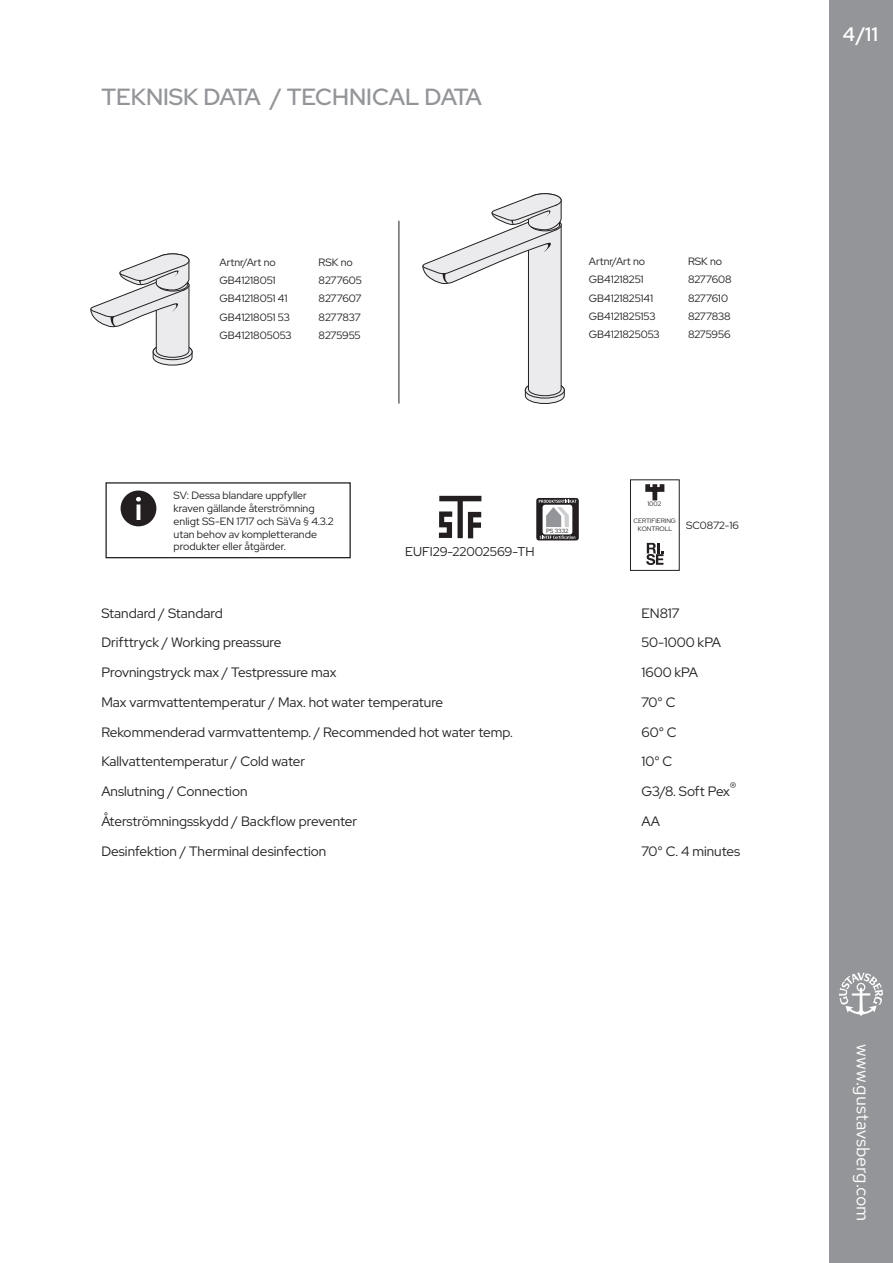
<style>
.page{position:relative;width:893px;height:1263px;background:#fff}
.page>*{position:absolute;margin:0;border:0;box-sizing:border-box;transform-origin:0 0}
.t1{font:500 23.4px "Red Hat Display";color:#939598}
.t2{font:500 19.5px "Red Hat Text";color:#fff}
.t3{font:18px "Red Hat Text";color:#fff}
.t4{font:13.65px "Red Hat Display";color:#231f20}
.t5{font:12.75px "Red Hat Display";color:#231f20}
.t6{font:10.65px/18.3px "Red Hat Display";color:#231f20}
.t7{font:10.5px "Red Hat Display";color:#231f20}
.t8{font:6.45px/7.8px "Red Hat Display";color:#231f20;text-align:center}
.t9{font:6px "Red Hat Display";color:#231f20}
</style>
<div class="page">
<div style="left:630px;top:480px;width:49px;height:90px;border:1px solid #231f20"></div>
<svg style="left:646px;top:543px;width:17px;height:22px"></svg>
<svg style="left:645px;top:484px;width:20px;height:17px"></svg>
<svg style="left:439px;top:496px;width:42px;height:42px"></svg>
<svg style="left:536px;top:498px;width:43px;height:42px"></svg>
<svg style="left:540px;top:535px;width:35px;height:4px"></svg>
<div style="left:543px;top:505px;width:29px;height:29px;background:#fff;border-radius:3px"></div>
<svg style="left:539px;top:500px;width:37px;height:27px"></svg>
<div style="left:105px;top:482px;width:246px;height:76px;border:1px solid #231f20"></div>
<div style="left:121px;top:490px;width:35px;height:36px;background:#231f20;border-radius:50%"></div>
<svg style="left:136px;top:497px;width:5px;height:23px"></svg>
<svg style="left:90px;top:253px;width:103px;height:113px"></svg>
<svg style="left:422px;top:193px;width:143px;height:211px"></svg>
<hr style="left:398px;top:221px;width:1px;height:182px;background:#231f20">
<div style="left:829px;top:0;width:64px;height:1263px;background:#939598"></div>
<svg style="left:839px;top:972px;width:44px;height:44px"></svg>
<h1 class="t1" style="left:101px;top:81px;width:382px">TEKNISK DATA / TECHNICAL DATA</h1>
<p class="t6" style="left:220px;top:253px;width:74px">Artnr/Art no<br>GB41218051<br>GB41218051 41<br>GB41218051 53<br>GB4121805053</p>
<p class="t6" style="left:319px;top:253px;width:45px">RSK no<br>8277605<br>8277607<br>8277837<br>8275955</p>
<p class="t6" style="left:589px;top:252px;width:72px">Artnr/Art no<br>GB41218251<br>GB4121825141<br>GB4121825153<br>GB4121825053</p>
<p class="t6" style="left:688px;top:252px;width:45px">RSK no<br>8277608<br>8277610<br>8277838<br>8275956</p>
<p class="t6" style="left:174px;top:489px;width:162px;line-height:12.8px">SV: Dessa blandare uppfyller kraven gällande återströmning enligt SS-EN 1717 och SäVa § 4.3.2 utan behov av kompletterande produkter eller åtgärder.</p>
<p class="t5" style="left:405px;top:543px;width:131px">EUFI29-22002569-TH</p>
<p class="t9" style="left:546px;top:527px;width:24px">PS 3332</p>
<p class="t8" style="left:647px;top:499px;width:15px">1002</p>
<p class="t8" style="left:633px;top:517px;width:44px">CERTIFIERING<br>KONTROLL</p>
<p class="t7" style="left:686px;top:518px;width:54px">SC0872-16</p>
<p class="t4" style="left:101px;top:604px;width:123px">Standard / Standard</p>
<p class="t4" style="left:641px;top:604px;width:39px">EN817</p>
<p class="t4" style="left:101px;top:634px;width:182px">Drifttryck / Working preassure</p>
<p class="t4" style="left:641px;top:634px;width:81px">50-1000 kPA</p>
<p class="t4" style="left:101px;top:663px;width:237px">Provningstryck max / Testpressure max</p>
<p class="t4" style="left:641px;top:663px;width:58px">1600 kPA</p>
<p class="t4" style="left:101px;top:693px;width:343px">Max varmvattentemperatur / Max. hot water temperature</p>
<p class="t4" style="left:641px;top:693px;width:36px">70° C</p>
<p class="t4" style="left:101px;top:723px;width:413px">Rekommenderad varmvattentemp. / Recommended hot water temp.</p>
<p class="t4" style="left:641px;top:723px;width:37px">60° C</p>
<p class="t4" style="left:101px;top:753px;width:205px">Kallvattentemperatur / Cold water</p>
<p class="t4" style="left:641px;top:753px;width:32px">10° C</p>
<p class="t4" style="left:101px;top:782px;width:148px">Anslutning / Connection</p>
<p class="t4" style="left:641px;top:782px;width:97px">G3/8. Soft Pex®</p>
<p class="t4" style="left:101px;top:812px;width:257px">Återströmningsskydd / Backflow preventer</p>
<p class="t4" style="left:641px;top:812px;width:20px">AA</p>
<p class="t4" style="left:101px;top:842px;width:227px">Desinfektion / Therminal desinfection</p>
<p class="t4" style="left:641px;top:842px;width:100px">70° C. 4 minutes</p>
<h2 class="t2" style="left:842px;top:22px;width:37px">4/11</h2>
<h3 class="t3" style="left:875px;top:1044px;width:179px;rotate:90deg">www.gustavsberg.com</h3>
</div>
